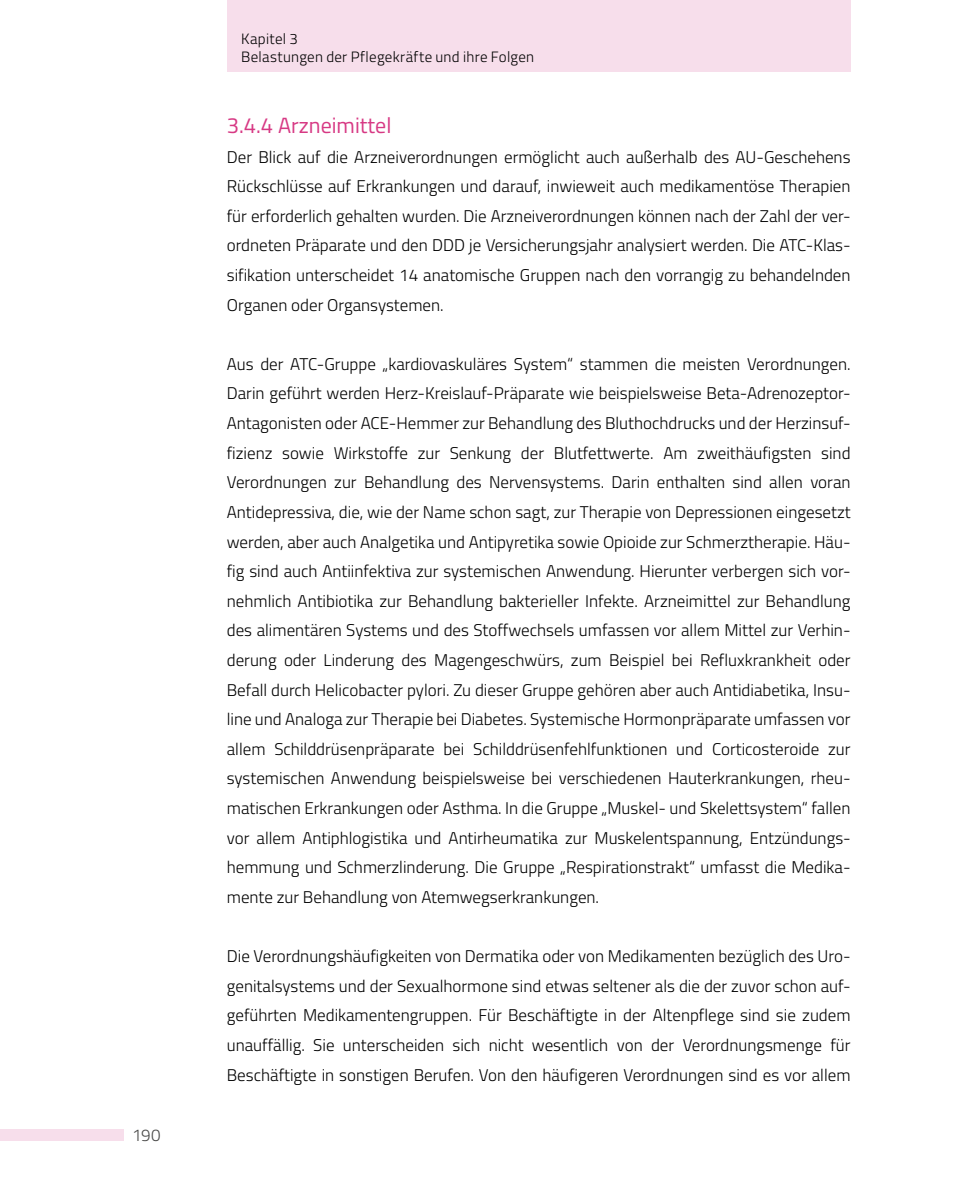
<style>
.page{position:relative;width:964px;height:1191px;background:#fff}
.page>*{position:absolute;margin:0;border:0;box-sizing:border-box;transform-origin:0 0}
.B-Headlines_B-06-H3-ZHL-farbig{font:22px "Titillium";color:#d73984}
.C-Fließtexte_C-01-P-FL{font:300 17px/29.6px "Titillium";color:#000;text-align:justify}
.t1{font:300 17px "Titillium";color:#494948}
.t2{font:300 15px/18px "Titillium";letter-spacing:.02em;color:#000}
</style>
<div class="page">
<div style="left:227px;top:0;width:623px;height:71px;background:#f7deeb"></div>
<div style="left:0;top:1129px;width:123px;height:11px;background:#f7deeb"></div>
<p class="t1" style="left:132px;top:1122px;width:30px">190</p>
<p class="t2" style="left:241px;top:29px;width:294px">Kapitel 3<br>Belastungen der Pflegekräfte und ihre Folgen</p>
<h3 class="B-Headlines_B-06-H3-ZHL-farbig" style="left:227px;top:109px;width:166px">3.4.4 Arzneimittel</h3>
<p class="C-Fließtexte_C-01-P-FL" style="left:227px;top:141px;width:625px">Der Blick auf die Arzneiverordnungen ermöglicht auch außerhalb des AU-Geschehens Rückschlüsse auf Erkrankungen und darauf, inwieweit auch medikamentöse Therapien für erforderlich gehalten wurden. Die Arzneiverordnungen können nach der Zahl der ver&shy;ordneten Präparate und den DDD je Versicherungsjahr analysiert werden. Die ATC-Klas&shy;sifikation unterscheidet 14 anatomische Gruppen nach den vorrangig zu behandelnden Organen oder Organsystemen.</p>
<p class="C-Fließtexte_C-01-P-FL" style="left:227px;top:348px;width:625px;text-align:left">Aus der ATC-Gruppe „kardiovaskuläres System“ stammen die meisten Verordnungen.<br>Darin geführt werden Herz-Kreislauf-Präparate wie beispielsweise Beta-Adrenozeptor-Antagonisten oder ACE-Hemmer zur Behandlung des Bluthochdrucks und der Herzinsuf&shy;fizienz sowie Wirkstoffe zur Senkung der Blutfettwerte. Am zweithäufigsten sind Verordnungen zur Behandlung des Nervensystems. Darin enthalten sind allen voran Antidepressiva, die, wie der Name schon sagt, zur Therapie von Depressionen eingesetzt werden, aber auch Analgetika und Antipyretika sowie Opioide zur Schmerztherapie. Häu&shy;fig sind auch Antiinfektiva zur systemischen Anwendung. Hierunter verbergen sich vor&shy;nehmlich Antibiotika zur Behandlung bakterieller Infekte. Arzneimittel zur Behandlung des alimentären Systems und des Stoffwechsels umfassen vor allem Mittel zur Verhin&shy;derung oder Linderung des Magengeschwürs, zum Beispiel bei Refluxkrankheit oder Befall durch Helicobacter pylori. Zu dieser Gruppe gehören aber auch Antidiabetika, Insu&shy;line und Analoga zur Therapie bei Diabetes. Systemische Hormonpräparate umfassen vor allem Schilddrüsenpräparate bei Schilddrüsenfehlfunktionen und Corticosteroide zur systemischen Anwendung beispielsweise bei verschiedenen Hauterkrankungen, rheu&shy;matischen Erkrankungen oder Asthma. In die Gruppe „Muskel- und Skelettsystem“ fallen vor allem Antiphlogistika und Antirheumatika zur Muskelentspannung, Entzündungs&shy;hemmung und Schmerzlinderung. Die Gruppe „Respirationstrakt“ umfasst die Medika&shy;mente zur Behandlung von Atemwegserkrankungen.</p>
<p class="C-Fließtexte_C-01-P-FL" style="left:227px;top:940px;width:625px">Die Verordnungshäufigkeiten von Dermatika oder von Medikamenten bezüglich des Uro&shy;genitalsystems und der Sexualhormone sind etwas seltener als die der zuvor schon auf&shy;geführten Medikamentengruppen. Für Beschäftigte in der Altenpflege sind sie zudem unauffällig. Sie unterscheiden sich nicht wesentlich von der Verordnungsmenge für Beschäftigte in sonstigen Berufen. Von den häufigeren Verordnungen sind es vor allem</p>
</div>
